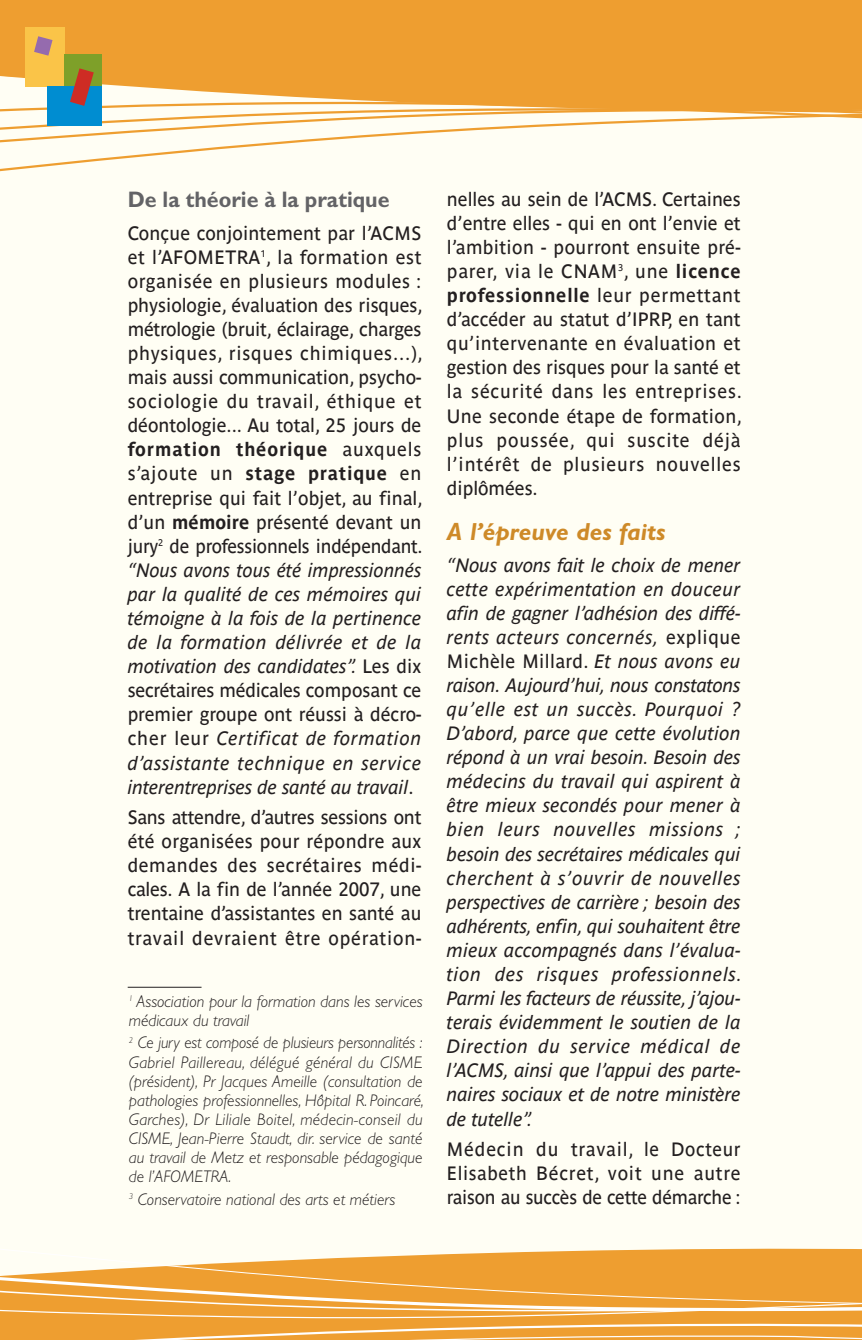
<style>
.page{position:relative;width:862px;height:1340px;background:#fff}
.page>*{position:absolute;margin:0;border:0;box-sizing:border-box;transform-origin:0 0}
.t1{font:italic 700 24.75px "Gill Sans";color:#ce8a28}
.t2{font:700 22.5px "Gill Sans";color:#636366;scale:.95 1}
.t3{font:19.12px/24.1px "Parisine";color:#231f20;text-align:justify}
.t4{font:italic 19.12px/24.1px "Parisine";color:#231f20;text-align:justify}
.t5{font:italic 300 16.88px/19.1px "Gill Sans";color:#231f20;text-align:justify;scale:.96 1}
.t6{font:italic 300 16.88px/19.1px "Gill Sans";color:#231f20}
.s1{font-weight:700}
.s2{font-style:italic}
.s3{font-style:normal}
</style>
<div class="page">
<div style="left:0;top:2px;width:861px;height:1337px;background:#fffef4"></div>
<div style="left:0;top:0;width:861px;height:75px;background:#ee9e30"></div>
<svg style="left:0;top:150px;width:210px;height:22px"></svg>
<svg style="left:0;top:1248px;width:861px;height:91px"></svg>
<div style="left:25px;top:27px;width:40px;height:59px;background:#fac448"></div>
<svg style="left:0;top:36px;width:861px;height:114px"></svg>
<hr style="left:128px;top:986px;width:73px;height:1px;background:#231f20">
<p class="t2" style="left:128px;top:191px;width:277px">De la théorie à la pratique</p>
<p class="t3" style="left:128px;top:222px;width:296px">Conçue conjointement par l’ACMS et l’AFOMETRA<sup>1</sup>, la formation est organisée en plusieurs modules : physiologie, évaluation des risques, métrologie (bruit, éclairage, charges physiques, risques chimiques...), mais aussi communication, psycho&shy;sociologie du travail, éthique et déontologie... Au total, 25 jours de <span class="s1">formation théorique</span> auxquels s’ajoute un <span class="s1">stage pratique</span> en entreprise qui fait l’objet, au final, d’un <span class="s1">mémoire</span> présenté devant un jury<sup>2</sup> de professionnels indépendant. <span class="s2">“Nous avons tous été impressionnés par la qualité de ces mémoires qui témoigne à la fois de la pertinence de la formation délivrée et de la motivation des candidates”.</span> Les dix secrétaires médicales composant ce premier groupe ont réussi à décro&shy;cher leur <span class="s2">Certificat de formation d’assistante technique en service interentreprises de santé au travail</span>.</p>
<p class="t3" style="left:128px;top:806px;width:295px">Sans attendre, d’autres sessions ont été organisées pour répondre aux demandes des secrétaires médi&shy;cales. A la fin de l’année 2007, une trentaine d’assistantes en santé au travail devraient être opération-</p>
<p class="t6" style="left:129px;top:993px;width:295px"><sup>1</sup> Association pour la formation dans les services médicaux du travail</p>
<p class="t5" style="left:129px;top:1034px;width:308px"><sup>2</sup> Ce jury est composé de plusieurs personnalités :<br>Gabriel Paillereau, délégué général du CISME (président), Pr Jacques Ameille (consultation de pathologies professionnelles, Hôpital R. Poincaré, Garches), Dr Liliale Boitel, médecin-conseil du CISME, Jean-Pierre Staudt, dir. service de santé au travail de Metz et responsable pédagogique de l’AFOMETRA.</p>
<p class="t6" style="left:129px;top:1190px;width:268px"><sup>3</sup> Conservatoire national des arts et métiers</p>
<p class="t3" style="left:446px;top:188px;width:296px">nelles au sein de l’ACMS. Certaines d’entre elles - qui en ont l’envie et l’ambition - pourront ensuite pré&shy;parer, via le CNAM<sup>3</sup>, une <span class="s1">licence professionnelle</span> leur permettant d’accéder au statut d’IPRP, en tant qu’intervenante en évaluation et gestion des risques pour la santé et la sécurité dans les entreprises.<br>Une seconde étape de formation, plus poussée, qui suscite déjà l’intérêt de plusieurs nouvelles diplômées.</p>
<p class="t1" style="left:446px;top:522px;width:220px">A l’épreuve des faits</p>
<p class="t4" style="left:446px;top:554px;width:296px">“Nous avons fait le choix de mener cette expérimentation en douceur afin de gagner l’adhésion des diffé&shy;rents acteurs concernés, <span class="s3">explique Michèle Millard.</span> Et nous avons eu raison. Aujourd’hui, nous constatons qu’elle est un succès. Pourquoi ?<br>D’abord, parce que cette évolution répond à un vrai besoin. Besoin des médecins du travail qui aspirent à être mieux secondés pour mener à bien leurs nouvelles missions ; besoin des secrétaires médicales qui cherchent à s’ouvrir de nouvelles perspectives de carrière ; besoin des adhérents, enfin, qui souhaitent être mieux accompagnés dans l’évalua&shy;tion des risques professionnels.<br>Parmi les facteurs de réussite, j’ajou&shy;terais évidemment le soutien de la Direction du service médical de l’ACMS, ainsi que l’appui des parte&shy;naires sociaux et de notre ministère de tutelle”.</p>
<p class="t3" style="left:446px;top:1138px;width:295px">Médecin du travail, le Docteur Elisabeth Bécret, voit une autre raison au succès de cette démarche :</p>
</div>
